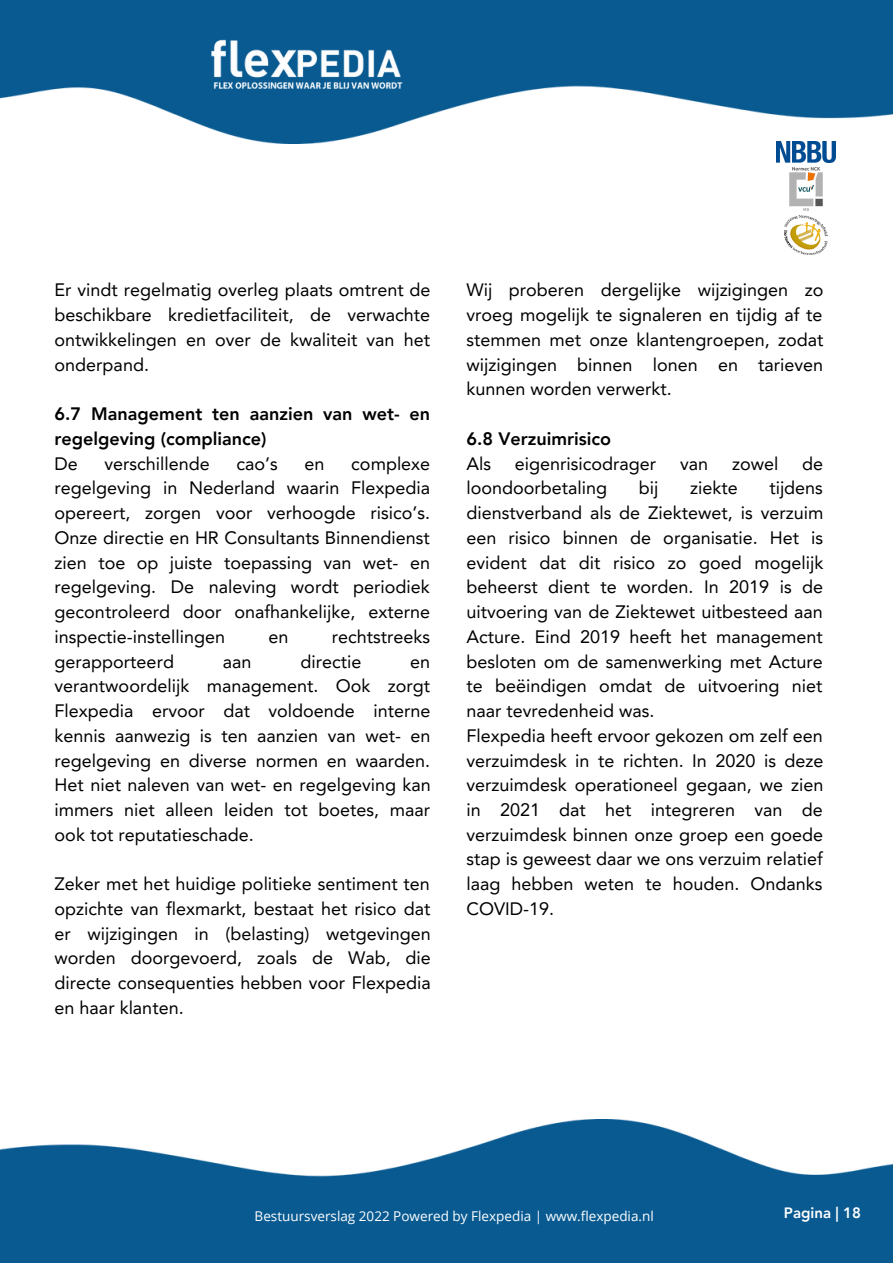
<style>
.page{position:relative;width:893px;height:1264px;background:#fff}
.page>*{position:absolute;margin:0;border:0;box-sizing:border-box;transform-origin:0 0}
.t1{font:18px/24.8px "Avenir LT Pro";color:#000;text-align:justify}
.t2{font:800 18px/24.8px "Avenir LT Pro";color:#000}
.t3{font:800 15px "Avenir LT Pro";color:#fff}
.t4{font:13.5px "Open Sans";color:#fff}
</style>
<div class="page">
<img style="left:776px;top:143px;width:59px;height:19px">
<img style="left:789px;top:167px;width:34px;height:44px">
<img style="left:784px;top:215px;width:43px;height:40px">
<img style="left:0;top:1119px;width:892px;height:143px">
<img style="left:0;top:0;width:892px;height:143px">
<img style="left:195px;top:23px;width:219px;height:86px">
<p class="t1" style="left:55px;top:279px;width:377px">Er vindt regelmatig overleg plaats omtrent de beschikbare kredietfaciliteit, de verwachte ontwikkelingen en over de kwaliteit van het onderpand.</p>
<p class="t2" style="left:55px;top:403px;width:377px">6.7 Management ten aanzien van wet- en regelgeving (compliance)</p>
<p class="t1" style="left:55px;top:452px;width:25px">De</p>
<p class="t1" style="left:105px;top:452px;width:107px">verschillende</p>
<p class="t1" style="left:236px;top:452px;width:43px">cao’s</p>
<p class="t1" style="left:304px;top:452px;width:21px">en</p>
<p class="t1" style="left:55px;top:452px;width:377px;text-indent:296px">complexe regelgeving in Nederland waarin Flexpedia opereert, zorgen voor verhoogde risico’s.<br>Onze directie en HR Consultants Binnendienst zien toe op juiste toepassing van wet- en regelgeving. De naleving wordt periodiek gecontroleerd door onafhankelijke, externe inspectie-instellingen</p>
<p class="t1" style="left:268px;top:626px;width:21px">en</p>
<p class="t1" style="left:332px;top:626px;width:100px">rechtstreeks</p>
<p class="t1" style="left:55px;top:650px;width:121px">gerapporteerd</p>
<p class="t1" style="left:223px;top:650px;width:30px">aan</p>
<p class="t1" style="left:300px;top:650px;width:62px">directie</p>
<p class="t1" style="left:55px;top:650px;width:377px;text-indent:355px">en verantwoordelijk management. Ook zorgt Flexpedia ervoor dat voldoende interne kennis aanwezig is ten aanzien van wet- en regelgeving en diverse normen en waarden.<br>Het niet naleven van wet- en regelgeving kan immers niet alleen leiden tot boetes, maar ook tot reputatieschade.</p>
<p class="t1" style="left:55px;top:873px;width:378px">Zeker met het huidige politieke sentiment ten opzichte van flexmarkt, bestaat het risico dat er wijzigingen in (belasting) wetgevingen worden doorgevoerd, zoals de Wab, die directe consequenties hebben voor Flexpedia en haar klanten.</p>
<p class="t1" style="left:466px;top:279px;width:358px">Wij proberen dergelijke wijzigingen zo vroeg mogelijk te signaleren en tijdig af te stemmen met onze klantengroepen, zodat wijzigingen binnen lonen en tarieven kunnen worden verwerkt.</p>
<p class="t2" style="left:466px;top:428px;width:146px">6.8 Verzuimrisico</p>
<p class="t1" style="left:466px;top:452px;width:26px">Als</p>
<p class="t1" style="left:515px;top:452px;width:143px">eigenrisicodrager</p>
<p class="t1" style="left:680px;top:452px;width:30px">van</p>
<p class="t1" style="left:732px;top:452px;width:48px">zowel</p>
<p class="t1" style="left:802px;top:452px;width:22px">de</p>
<p class="t1" style="left:466px;top:477px;width:142px">loondoorbetaling</p>
<p class="t1" style="left:638px;top:477px;width:21px">bij</p>
<p class="t1" style="left:690px;top:477px;width:49px">ziekte</p>
<p class="t1" style="left:466px;top:477px;width:358px;text-indent:303px">tijdens dienstverband als de Ziektewet, is verzuim een risico binnen de organisatie. Het is evident dat dit risico zo goed mogelijk beheerst dient te worden. In 2019 is de uitvoering van de Ziektewet uitbesteed aan Acture. Eind 2019 heeft het management besloten om de samenwerking met Acture te beëindigen omdat de uitvoering niet naar tevredenheid was.</p>
<p class="t1" style="left:466px;top:724px;width:358px">Flexpedia heeft ervoor gekozen om zelf een verzuimdesk in te richten. In 2020 is deze verzuimdesk operationeel gegaan, we zien in 2021 dat het integreren van de verzuimdesk binnen onze groep een goede stap is geweest daar we ons verzuim relatief laag hebben weten te houden. Ondanks COVID-19.</p>
<p class="t4" style="left:255px;top:1206px;width:400px">Bestuursverslag 2022 Powered by Flexpedia | www.flexpedia.nl</p>
<p class="t3" style="left:783px;top:1206px;width:79px">Pagina | 18</p>
</div>
